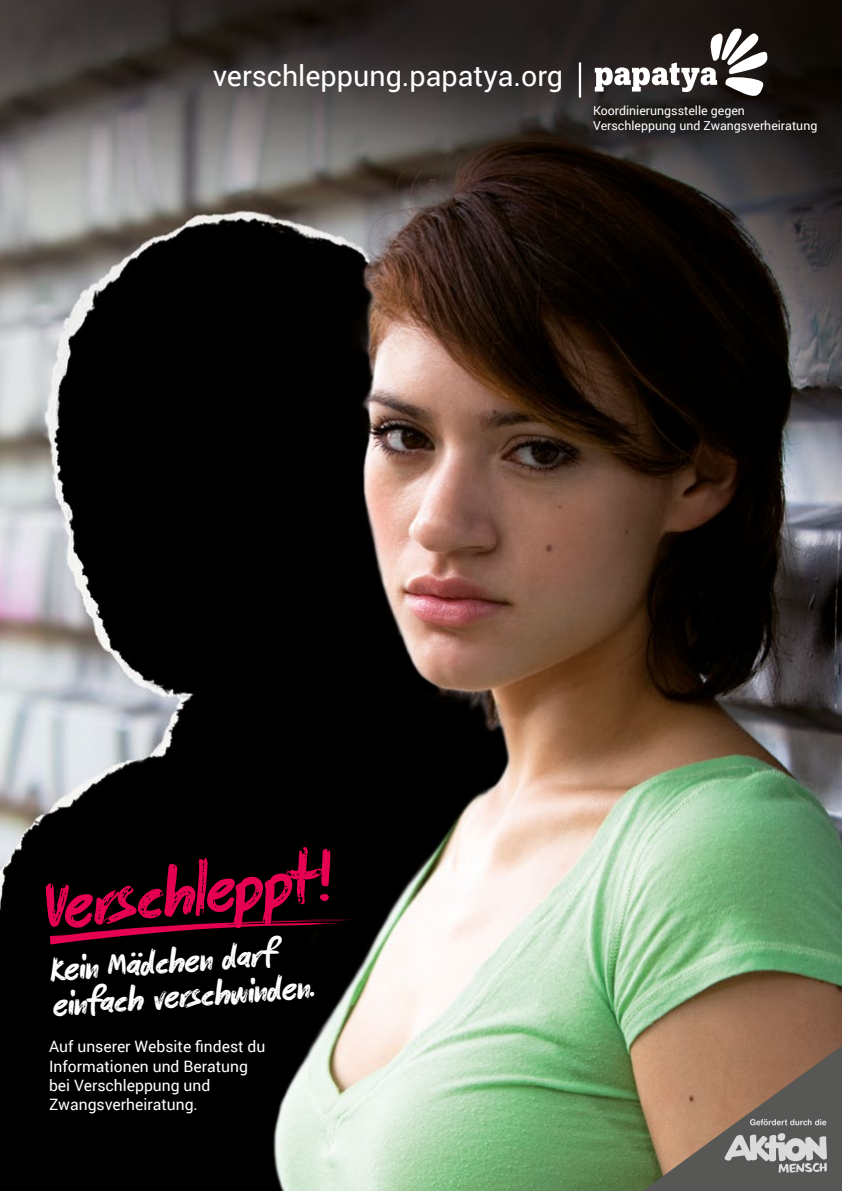
<style>
.page{position:relative;width:842px;height:1191px;background:#fff}
.page>*{position:absolute;margin:0;border:0;box-sizing:border-box;transform-origin:0 0}
.t1{font:78.9px "Markerfield";color:#e50051}
.t2{font:39.8px/35.4px "Markerfield";color:#fff}
.t3{font:28.6px "Roboto";color:#fff}
.t4{font:15.7px/19.2px "Roboto";color:#fff}
.t5{font:12.4px/14.8px "Roboto";color:#fff}
</style>
<div class="page">
<img style="left:0;top:0;width:842px;height:1191px">
<svg style="left:591px;top:1012px;width:251px;height:179px;background:#85775b"></svg>
<svg style="left:42px;top:918px;width:319px;height:27px;background:#27000d"></svg>
<svg style="left:579px;top:28px;width:188px;height:71px"></svg>
<svg style="left:723px;top:1132px;width:104px;height:41px;background:#969696"></svg>
<svg style="left:750px;top:1119px;width:76px;height:6px"></svg>
<h3 class="t3" style="left:213px;top:56px;width:352px">verschleppung.papatya.org</h3>
<p class="t5" style="left:593px;top:103px;width:226px">Koordinierungsstelle gegen<br>Verschleppung und Zwangsverheiratung</p>
<h1 class="t1" style="left:36px;top:858px;width:292px;rotate:-6deg">Verschleppt!</h1>
<h2 class="t2" style="left:48px;top:950px;width:264px;rotate:-4deg">Kein Mädchen darf einfach verschwinden.</h2>
<p class="t4" style="left:49px;top:1036px;width:218px">Auf unserer Website findest du<br>Informationen und Beratung bei Verschleppung und<br>Zwangsverheiratung.</p>
</div>
